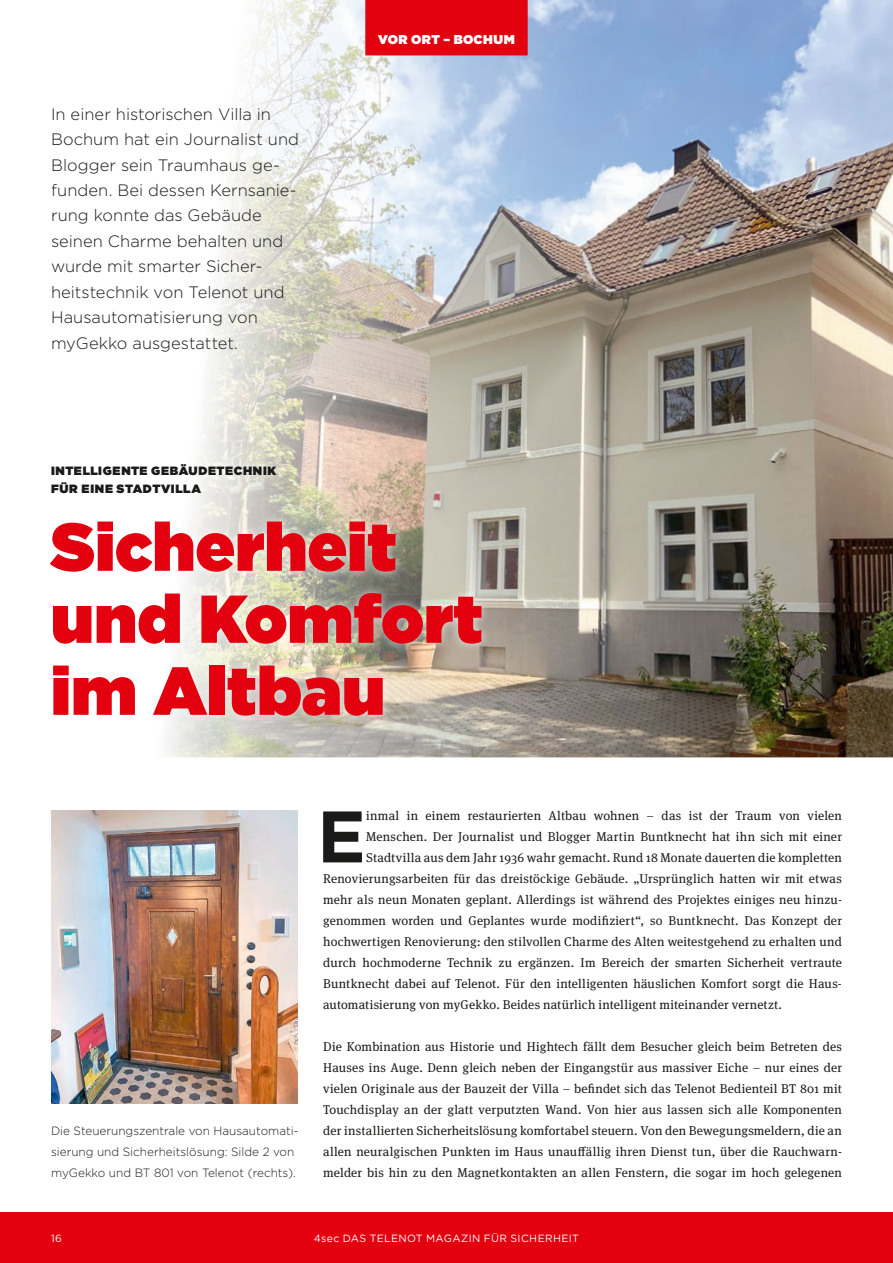
<style>
.page{position:relative;width:893px;height:1263px;background:#fff}
.page>*{position:absolute;margin:0;border:0;box-sizing:border-box;transform-origin:0 0}
.t1{font:700 72.75px "Gotham";color:#1a1a18}
.t2{font:900 67.5px/72px "Gotham";letter-spacing:.005em;color:#e3000f}
.t3{font:300 16.5px/25.5px "Gotham";color:#1a1a18}
.t4{font:12.75px/21px "Meta Serif OT";letter-spacing:.015em;color:#1a1a18;text-align:justify}
.t5{font:900 12.75px "Gotham";letter-spacing:.035em;color:#fff}
.t6{font:300 12px/21px "Gotham";color:#1a1a18}
.t7{font:900 12px/18px "Gotham";letter-spacing:.05em;color:#1a1a18}
.t8{font:10.5px "Gotham";letter-spacing:.035em;color:#fff}
</style>
<div class="page">
<img style="left:166px;top:0;width:727px;height:757px">
<img style="left:51px;top:810px;width:247px;height:293px">
<div style="left:41px;top:455px;width:450px;height:270px;background:#fff;opacity:.75"></div>
<div style="left:365px;top:0;width:163px;height:55px;background:#e3000f"></div>
<div style="left:0;top:1212px;width:893px;height:51px;background:#e3000f"></div>
<p class="t3" style="left:51px;top:100px;width:250px">In einer historischen Villa in<br>Bochum hat ein Journalist und<br>Blogger sein Traumhaus ge&shy;funden. Bei dessen Kernsanie&shy;rung konnte das Gebäude seinen Charme behalten und wurde mit smarter Sicher&shy;heitstechnik von Telenot und<br>Hausautomatisierung von myGekko ausgestattet.</p>
<p class="t5" style="left:378px;top:31px;width:138px">VOR ORT – BOCHUM</p>
<p class="t7" style="left:51px;top:461px;width:227px">INTELLIGENTE GEBÄUDETECHNIK<br>FÜR EINE STADTVILLA</p>
<h2 class="t2" style="left:51px;top:510px;width:433px">Sicherheit und Komfort im Altbau</h2>
<p class="t6" style="left:51px;top:1120px;width:249px">Die Steuerungszentrale von Hausautomati&shy;sierung und Sicherheitslösung: Silde 2 von myGekko und BT 801 von Telenot (rechts).</p>
<h1 class="t1" style="left:317px;top:788px;width:50px">E</h1>
<p class="t4" style="left:366px;top:805px;width:477px">inmal in einem restaurierten Altbau wohnen – das ist der Traum von vielen</p>
<p class="t4" style="left:366px;top:826px;width:477px">Menschen. Der Journalist und Blogger Martin Buntknecht hat ihn sich mit einer</p>
<p class="t4" style="left:366px;top:847px;width:477px">Stadtvilla aus dem Jahr 1936 wahr gemacht. Rund 18 Monate dauerten die kompletten</p>
<p class="t4" style="left:323px;top:868px;width:520px">Renovierungsarbeiten für das dreistöckige Gebäude. „Ursprünglich hatten wir mit etwas</p>
<p class="t4" style="left:323px;top:889px;width:520px">mehr als neun Monaten geplant. Allerdings ist während des Projektes einiges neu hinzu-</p>
<p class="t4" style="left:323px;top:910px;width:520px">genommen worden und Geplantes wurde modifiziert“, so Buntknecht. Das Konzept der</p>
<p class="t4" style="left:323px;top:931px;width:520px">hochwertigen Renovierung: den stilvollen Charme des Alten weitestgehend zu erhalten und</p>
<p class="t4" style="left:323px;top:952px;width:520px">durch hochmoderne Technik zu ergänzen. Im Bereich der smarten Sicherheit vertraute</p>
<p class="t4" style="left:323px;top:973px;width:520px">Buntknecht dabei auf Telenot. Für den intelligenten häuslichen Komfort sorgt die Haus-</p>
<p class="t4" style="left:323px;top:994px;width:460px">automatisierung von myGekko. Beides natürlich intelligent miteinander vernetzt.</p>
<p class="t4" style="left:323px;top:1036px;width:520px">Die Kombination aus Historie und Hightech fällt dem Besucher gleich beim Betreten des Hauses ins Auge. Denn gleich neben der Eingangstür aus massiver Eiche – nur eines der vielen Originale aus der Bauzeit der Villa – befindet sich das Telenot Bedienteil BT 801 mit Touchdisplay an der glatt verputzten Wand. Von hier aus lassen sich alle Komponenten der installierten Sicherheitslösung komfortabel steuern. Von den Bewegungsmeldern, die an allen neuralgischen Punkten im Haus unauffällig ihren Dienst tun, über die Rauchwarn&shy;melder bis hin zu den Magnetkontakten an allen Fenstern, die sogar im hoch gelegenen</p>
<p class="t8" style="left:51px;top:1231px;width:13px">16</p>
<p class="t8" style="left:314px;top:1231px;width:267px">4sec DAS TELENOT MAGAZIN FÜR SICHERHEIT</p>
</div>
